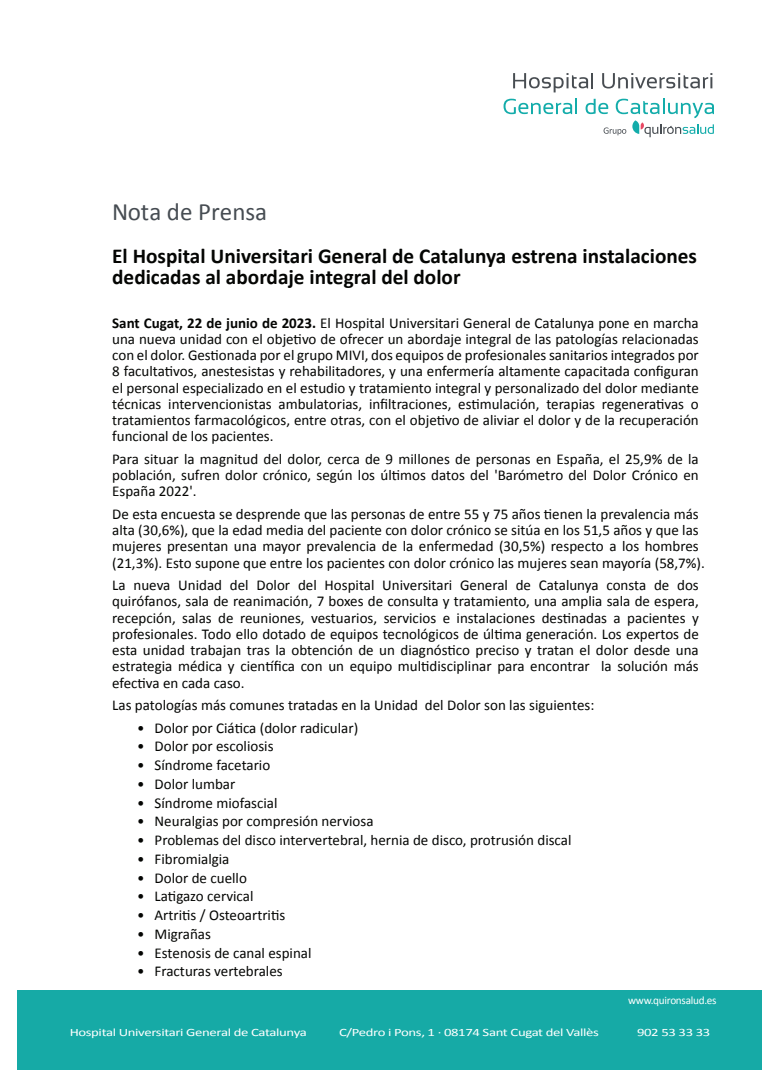
<style>
.page{position:relative;width:780px;height:1088px;background:#fff}
.page>*{position:absolute;margin:0;border:0;box-sizing:border-box;transform-origin:0 0}
.t1{font:25px "Calibri";color:#464c52}
.t2{font:700 21.25px/21.2px "Calibri";color:#040503}
.t3{font:15px/16.2px "Calibri";color:#040503;text-align:justify}
.t4{font:11.25px "Calibri";letter-spacing:-.025em;color:#fff;scale:1.31 1}
.t5{font:11.25px "Calibri";letter-spacing:-.025em;color:#fff}
.s1{font-weight:700}
</style>
<div class="page">
<div style="left:18px;top:990px;width:744px;height:80px;background:#16aaa6"></div>
<svg style="left:513px;top:73px;width:80px;height:19px"></svg>
<svg style="left:602px;top:73px;width:110px;height:15px"></svg>
<svg style="left:503px;top:99px;width:74px;height:15px"></svg>
<svg style="left:585px;top:99px;width:129px;height:38px"></svg>
<h1 class="t1" style="left:112px;top:195px;width:156px">Nota de Prensa</h1>
<h2 class="t2" style="left:112px;top:245px;width:586px">El Hospital Universitari General de Catalunya estrena instalaciones dedicadas al abordaje integral del dolor</h2>
<p class="t3" style="left:112px;top:314px;width:588px"><span class="s1">Sant Cugat, 22 de junio de 2023.</span> El Hospital Universitari General de Catalunya pone en marcha una nueva unidad con el objetivo de ofrecer un abordaje integral de las patologías relacionadas con el dolor. Gestionada por el grupo MIVI, dos equipos de profesionales sanitarios integrados por 8 facultativos, anestesistas y rehabilitadores, y una enfermería altamente capacitada configuran el personal especializado en el estudio y tratamiento integral y personalizado del dolor mediante técnicas intervencionistas ambulatorias, infiltraciones, estimulación, terapias regenerativas o tratamientos farmacológicos, entre otras, con el objetivo de aliviar el dolor y de la recuperación funcional de los pacientes.</p>
<p class="t3" style="left:112px;top:451px;width:588px">Para situar la magnitud del dolor, cerca de 9 millones de personas en España, el 25,9% de la población, sufren dolor crónico, según los últimos datos del 'Barómetro del Dolor Crónico en España 2022'.</p>
<p class="t3" style="left:112px;top:506px;width:594px;text-align:left">De esta encuesta se desprende que las personas de entre 55 y 75 años tienen la prevalencia más alta (30,6%), que la edad media del paciente con dolor crónico se sitúa en los 51,5 años y que las mujeres presentan una mayor prevalencia de la enfermedad (30,5%) respecto a los hombres (21,3%). Esto supone que entre los pacientes con dolor crónico las mujeres sean mayoría (58,7%).</p>
<p class="t3" style="left:112px;top:577px;width:588px">La nueva Unidad del Dolor del Hospital Universitari General de Catalunya consta de dos quirófanos, sala de reanimación, 7 boxes de consulta y tratamiento, una amplia sala de espera, recepción, salas de reuniones, vestuarios, servicios e instalaciones destinadas a pacientes y profesionales. Todo ello dotado de equipos tecnológicos de última generación. Los expertos de esta unidad trabajan tras la obtención de un diagnóstico preciso y tratan el dolor desde una estrategia médica y científica con un equipo multidisciplinar para encontrar la solución más efectiva en cada caso.</p>
<p class="t3" style="left:112px;top:697px;width:483px">Las patologías más comunes tratadas en la Unidad del Dolor son las siguientes:</p>
<p class="t3" style="left:137px;top:719px;width:222px">• Dolor por Ciática (dolor radicular)</p>
<p class="t3" style="left:137px;top:738px;width:138px">• Dolor por escoliosis</p>
<p class="t3" style="left:137px;top:757px;width:135px">• Síndrome facetario</p>
<p class="t3" style="left:137px;top:776px;width:100px">• Dolor lumbar</p>
<p class="t3" style="left:137px;top:794px;width:142px">• Síndrome miofascial</p>
<p class="t3" style="left:137px;top:813px;width:238px">• Neuralgias por compresión nerviosa</p>
<p class="t3" style="left:137px;top:832px;width:436px">• Problemas del disco intervertebral, hernia de disco, protrusión discal</p>
<p class="t3" style="left:137px;top:851px;width:94px">• Fibromialgia</p>
<p class="t3" style="left:137px;top:869px;width:111px">• Dolor de cuello</p>
<p class="t3" style="left:137px;top:888px;width:118px">• Latigazo cervical</p>
<p class="t3" style="left:137px;top:907px;width:149px">• Artritis / Osteoartritis</p>
<p class="t3" style="left:137px;top:926px;width:75px">• Migrañas</p>
<p class="t3" style="left:137px;top:944px;width:176px">• Estenosis de canal espinal</p>
<p class="t3" style="left:137px;top:963px;width:147px">• Fracturas vertebrales</p>
<p class="t5" style="left:628px;top:993px;width:90px">www.quironsalud.es</p>
<p class="t4" style="left:70px;top:1025px;width:182px">Hospital Universitari General de Catalunya</p>
<p class="t4" style="left:339px;top:1025px;width:200px">C/Pedro i Pons, 1 · 08174 Sant Cugat del Vallès</p>
<p class="t4" style="left:637px;top:1025px;width:57px">902 53 33 33</p>
</div>
